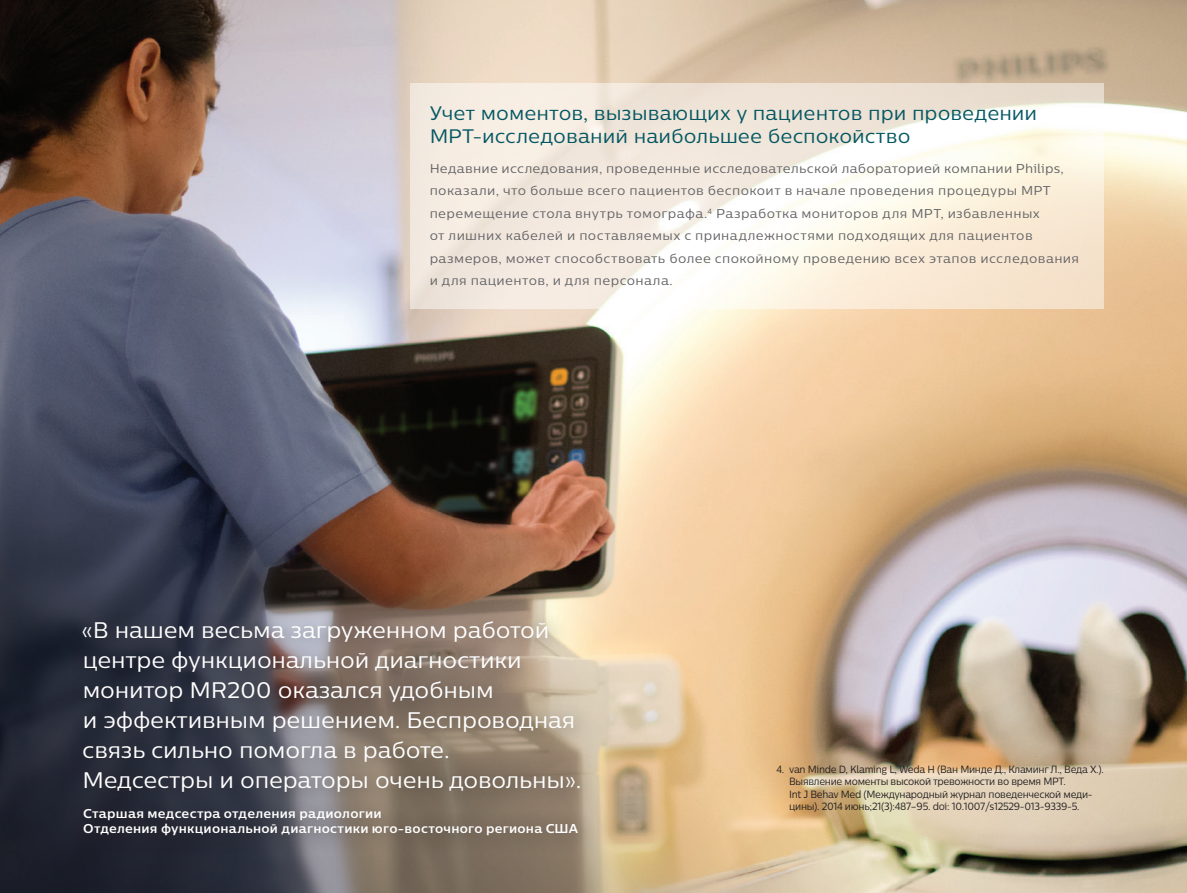
<style>
.page{position:relative;width:1187px;height:893px;background:#fff}
.page>*{position:absolute;margin:0;border:0;box-sizing:border-box;transform-origin:0 0}
.t1{font:22.5px/30px "Centrale Sans Pro";letter-spacing:-.01em;color:#fff}
.t2{font:19.5px/22.5px "Centrale Sans Pro";color:#035762}
.t3{font:12.75px/22.5px "Centrale Sans Pro";letter-spacing:.025em;color:#636366}
.t4{font:700 12.75px/15px "Centrale Sans Pro";letter-spacing:.015em;color:#fff}
.t5{font:10.5px/12.6px "Centrale Sans Pro";letter-spacing:-.03em;color:#231f20;scale:.9 1}
</style>
<div class="page">
<img style="left:0;top:0;width:1186px;height:893px">
<div style="left:69px;top:607px;width:529px;height:247px;background:#231f20;opacity:.6"></div>
<svg style="left:410px;top:83px;width:694px;height:225px;fill:#f7ebe0"></svg>
<h2 class="t2" style="left:429px;top:102px;width:609px">Учет моментов, вызывающих у пациентов при проведении<br>МРТ-исследований наибольшее беспокойство</h2>
<p class="t3" style="left:429px;top:157px;width:651px">Недавние исследования, проведенные исследовательской лабораторией компании Philips, показали, что больше всего пациентов беспокоит в начале проведения процедуры МРТ перемещение стола внутрь томографа.<sup>4</sup> Разработка мониторов для МРТ, избавленных<br>от лишних кабелей и поставляемых с принадлежностями подходящих для пациентов размеров, может способствовать более спокойному проведению всех этапов исследования и для пациентов, и для персонала.</p>
<h1 class="t1" style="left:82px;top:615px;width:501px">«В нашем весьма загруженном работой центре функциональной диагностики монитор MR200 оказался удобным<br>и эффективным решением. Беспроводная связь сильно помогла в работе.<br>Медсестры и операторы очень довольны».</h1>
<p class="t4" style="left:83px;top:806px;width:496px">Старшая медсестра отделения радиологии<br>Отделения функциональной диагностики юго-восточного региона США</p>
<p class="t5" style="left:789px;top:762px;width:351px;text-indent:-13px">4. van Minde D, Klaming L, Weda H (Ван Минде Д., Кламинг Л., Веда Х.).<br>Выявление моменты высокой тревожности во время МРТ.<br>Int J Behav Med (Международный журнал поведенческой меди&shy;цины). 2014 июнь;21(3):487–95. doi: 10.1007/s12529-013-9339-5.</p>
</div>
